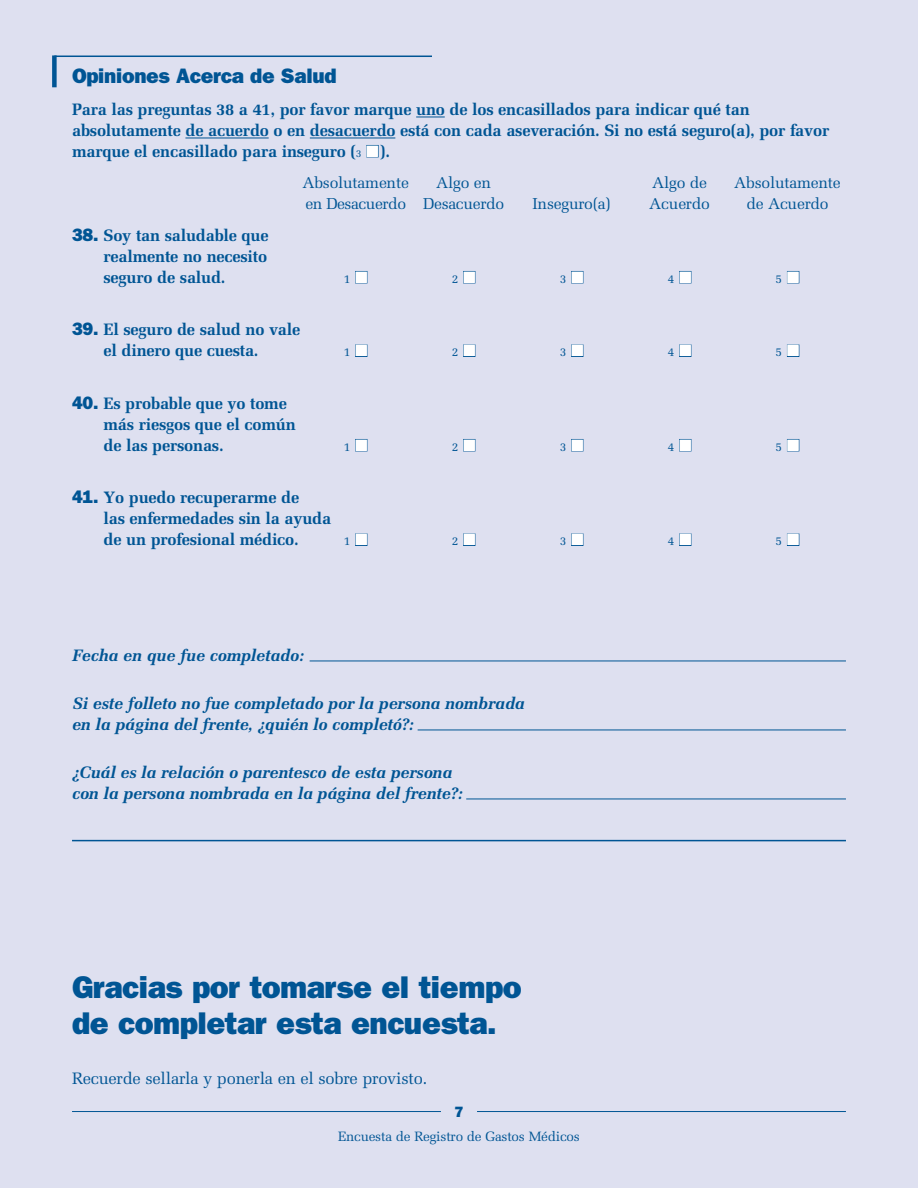
<style>
.page{position:relative;width:918px;height:1188px;background:#dee0f0}
.page>*{position:absolute;margin:0;border:0;box-sizing:border-box;transform-origin:0 0}
.t1{font:31.5px/36px "ITC Franklin Gothic Std Hvy";letter-spacing:-.015em;color:#005594}
.t2{font:21px "ITC Franklin Gothic Std Hvy";letter-spacing:-.015em;color:#005594}
.t3{font:700 16.5px/21px "Melior LT Std";letter-spacing:-.015em;color:#005594}
.t4{font:italic 700 16.5px/21px "Melior LT Std";letter-spacing:-.015em;color:#005594}
.t5{font:16.5px "Melior LT Std";letter-spacing:-.015em;color:#005594}
.t6{font:15.75px "Melior LT Std";letter-spacing:-.015em;color:#005594}
.t7{font:15px "ITC Franklin Gothic Std Hvy";color:#005594}
.t8{font:13.5px "Melior LT Std";letter-spacing:-.015em;color:#005594}
.t9{font:12px "Melior LT Std";color:#005594}
.s1{font-weight:400;font-size:10.5px}
.s2{color:#fff}
.s3{font-family:"ITC Franklin Gothic Std Hvy";font-weight:400;font-size:18px}
</style>
<div class="page">
<svg style="left:416px;top:117px;width:29px;height:1px"></svg>
<hr style="left:185px;top:138px;width:84px;height:1px;background:#005594">
<hr style="left:310px;top:138px;width:85px;height:1px;background:#005594">
<div style="left:366px;top:145px;width:13px;height:12px;border:1px solid #005594"></div>
<div style="left:355px;top:271px;width:12px;height:12px;border:1px solid #005594"></div>
<div style="left:463px;top:271px;width:12px;height:12px;border:1px solid #005594"></div>
<div style="left:571px;top:271px;width:12px;height:12px;border:1px solid #005594"></div>
<div style="left:679px;top:271px;width:12px;height:12px;border:1px solid #005594"></div>
<div style="left:787px;top:271px;width:12px;height:12px;border:1px solid #005594"></div>
<div style="left:355px;top:345px;width:12px;height:12px;border:1px solid #005594"></div>
<div style="left:463px;top:345px;width:12px;height:12px;border:1px solid #005594"></div>
<div style="left:571px;top:345px;width:12px;height:12px;border:1px solid #005594"></div>
<div style="left:679px;top:345px;width:12px;height:12px;border:1px solid #005594"></div>
<div style="left:787px;top:345px;width:12px;height:12px;border:1px solid #005594"></div>
<div style="left:355px;top:439px;width:12px;height:12px;border:1px solid #005594"></div>
<div style="left:463px;top:439px;width:12px;height:12px;border:1px solid #005594"></div>
<div style="left:571px;top:439px;width:12px;height:12px;border:1px solid #005594"></div>
<div style="left:679px;top:439px;width:12px;height:12px;border:1px solid #005594"></div>
<div style="left:787px;top:439px;width:12px;height:12px;border:1px solid #005594"></div>
<div style="left:355px;top:534px;width:12px;height:12px;border:1px solid #005594"></div>
<div style="left:463px;top:534px;width:12px;height:12px;border:1px solid #005594"></div>
<div style="left:571px;top:534px;width:12px;height:12px;border:1px solid #005594"></div>
<div style="left:679px;top:534px;width:12px;height:12px;border:1px solid #005594"></div>
<div style="left:787px;top:534px;width:12px;height:12px;border:1px solid #005594"></div>
<hr style="left:54px;top:56px;width:378px;height:1px;background:#005594">
<div style="left:52px;top:55px;width:5px;height:32px;background:#005594"></div>
<hr style="left:310px;top:661px;width:536px;height:1px;background:#005594">
<hr style="left:418px;top:730px;width:428px;height:1px;background:#005594">
<hr style="left:466px;top:799px;width:380px;height:1px;background:#005594">
<hr style="left:72px;top:840px;width:774px;height:1px;background:#005594">
<hr style="left:72px;top:1111px;width:369px;height:1px;background:#005594">
<hr style="left:477px;top:1111px;width:369px;height:1px;background:#005594">
<p class="t2" style="left:72px;top:64px;width:266px">Opiniones Acerca de Salud</p>
<p class="t3" style="left:72px;top:99px;width:759px">Para las preguntas 38 a 41, por favor marque uno de los encasillados para indicar qué tan absolutamente de acuerdo o en desacuerdo está con cada aseveración. Si no está seguro(a), por favor marque el encasillado para inseguro (<span class="s1">3</span> <span class="s2">■</span>).</p>
<p class="t6" style="left:302px;top:174px;width:108px">Absolutamente</p>
<p class="t6" style="left:436px;top:174px;width:57px">Algo en</p>
<p class="t6" style="left:652px;top:174px;width:57px">Algo de</p>
<p class="t6" style="left:734px;top:174px;width:108px">Absolutamente</p>
<p class="t6" style="left:305px;top:195px;width:200px">en Desacuerdo Desacuerdo</p>
<p class="t6" style="left:533px;top:195px;width:80px">Inseguro(a)</p>
<p class="t6" style="left:649px;top:195px;width:62px">Acuerdo</p>
<p class="t6" style="left:746px;top:195px;width:84px">de Acuerdo</p>
<p class="t3" style="left:104px;top:225px;width:167px;text-align:justify;text-indent:-32px"><span class="s3">38.</span> Soy tan saludable que realmente no necesito seguro de salud.</p>
<p class="t9" style="left:344px;top:272px;width:25px">1 <span class="s2">■</span></p>
<p class="t9" style="left:452px;top:272px;width:25px">2 <span class="s2">■</span></p>
<p class="t9" style="left:560px;top:272px;width:25px">3 <span class="s2">■</span></p>
<p class="t9" style="left:668px;top:272px;width:25px">4 <span class="s2">■</span></p>
<p class="t9" style="left:776px;top:272px;width:25px">5 <span class="s2">■</span></p>
<p class="t3" style="left:104px;top:319px;width:198px;text-indent:-32px"><span class="s3">39.</span> El seguro de salud no vale el dinero que cuesta.</p>
<p class="t9" style="left:344px;top:345px;width:25px">1 <span class="s2">■</span></p>
<p class="t9" style="left:452px;top:345px;width:25px">2 <span class="s2">■</span></p>
<p class="t9" style="left:560px;top:345px;width:25px">3 <span class="s2">■</span></p>
<p class="t9" style="left:668px;top:345px;width:25px">4 <span class="s2">■</span></p>
<p class="t9" style="left:776px;top:345px;width:25px">5 <span class="s2">■</span></p>
<p class="t3" style="left:104px;top:393px;width:194px;text-indent:-32px"><span class="s3">40.</span> Es probable que yo tome más riesgos que el común de las personas.</p>
<p class="t9" style="left:344px;top:440px;width:25px">1 <span class="s2">■</span></p>
<p class="t9" style="left:452px;top:440px;width:25px">2 <span class="s2">■</span></p>
<p class="t9" style="left:560px;top:440px;width:25px">3 <span class="s2">■</span></p>
<p class="t9" style="left:668px;top:440px;width:25px">4 <span class="s2">■</span></p>
<p class="t9" style="left:776px;top:440px;width:25px">5 <span class="s2">■</span></p>
<p class="t3" style="left:104px;top:487px;width:229px;text-indent:-32px"><span class="s3">41.</span> Yo puedo recuperarme de<br>las enfermedades sin la ayuda de un profesional médico.</p>
<p class="t9" style="left:344px;top:534px;width:25px">1 <span class="s2">■</span></p>
<p class="t9" style="left:452px;top:534px;width:25px">2 <span class="s2">■</span></p>
<p class="t9" style="left:560px;top:534px;width:25px">3 <span class="s2">■</span></p>
<p class="t9" style="left:668px;top:534px;width:25px">4 <span class="s2">■</span></p>
<p class="t9" style="left:776px;top:534px;width:25px">5 <span class="s2">■</span></p>
<p class="t4" style="left:72px;top:644px;width:234px">Fecha en que fue completado:</p>
<p class="t4" style="left:72px;top:692px;width:454px">Si este folleto no fue completado por la persona nombrada en la página del frente, ¿quién lo completó?:</p>
<p class="t4" style="left:72px;top:761px;width:393px">¿Cuál es la relación o parentesco de esta persona con la persona nombrada en la página del frente?:</p>
<h1 class="t1" style="left:72px;top:969px;width:451px">Gracias por tomarse el tiempo de completar esta encuesta.</h1>
<p class="t5" style="left:72px;top:1068px;width:357px">Recuerde sellarla y ponerla en el sobre provisto.</p>
<p class="t7" style="left:454px;top:1103px;width:10px">7</p>
<p class="t8" style="left:338px;top:1129px;width:243px">Encuesta de Registro de Gastos Médicos</p>
</div>
